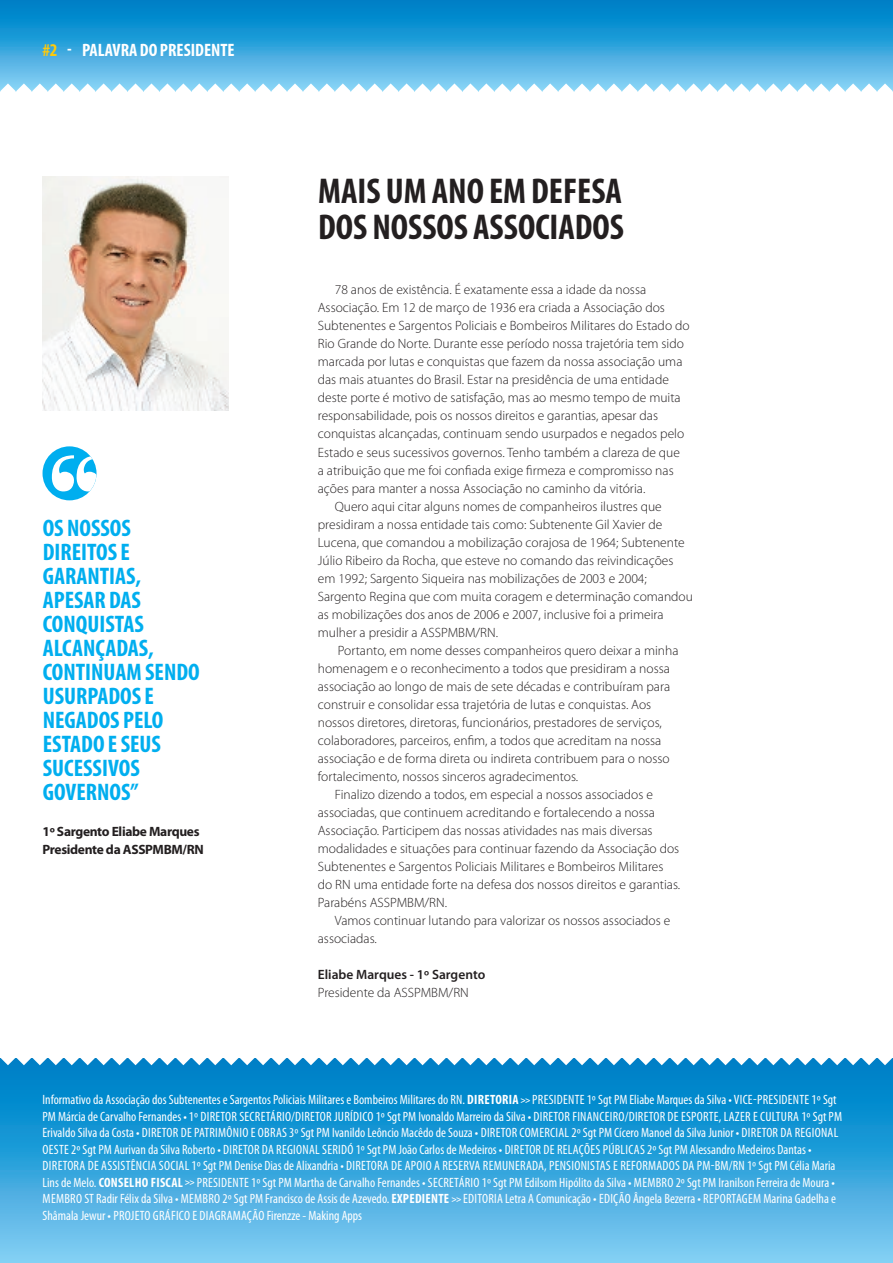
<style>
.page{position:relative;width:893px;height:1263px;background:#fff}
.page>*{position:absolute;margin:0;border:0;box-sizing:border-box;transform-origin:0 0}
.t1{font:700 condensed 36px/36px "Myriad Pro";color:#231f20}
.t2{font:700 condensed 24px/24px "Myriad Pro";color:#00aeef}
.t3{font:700 condensed 18px "Myriad Pro";color:#fff}
.t4{font:300 13.5px/18px "Myriad Pro";color:#231f20}
.Expediente{font:condensed 13.5px/16.5px "Myriad Pro";color:#fff}
.t5{font:700 13.5px "Myriad Pro";letter-spacing:-.025em;color:#231f20}
.t6{font:600 13.5px "Myriad Pro";color:#231f20}
.s1{color:#feca0a}
.s2{font-weight:700}
.s3{font-weight:700;font-size:9px}
</style>
<div class="page">
<div style="left:0;top:1058px;width:893px;height:205px;background:linear-gradient(to bottom,#0079c4,#81cdf3)"></div>
<svg style="left:0;top:1058px;width:893px;height:7px"></svg>
<svg style="left:0;top:0;width:893px;height:83px;background:#2fa0da"></svg>
<img style="left:43px;top:176px;width:185px;height:234px">
<div style="left:43px;top:446px;width:54px;height:54px;background:#00aeef;border-radius:50%"></div>
<svg style="left:52px;top:455px;width:45px;height:36px"></svg>
<svg style="left:0;top:83px;width:893px;height:9px"></svg>
<p class="t3" style="left:43px;top:39px;width:194px"><span class="s1">#2</span> - PALAVRA DO PRESIDENTE</p>
<p class="t2" style="left:43px;top:516px;width:158px">OS NOSSOS<br>DIREITOS E<br>GARANTIAS,<br>APESAR DAS<br>CONQUISTAS<br>ALCANÇADAS,<br>CONTINUAM SENDO<br>USURPADOS E<br>NEGADOS PELO<br>ESTADO E SEUS<br>SUCESSIVOS<br>GOVERNOS”</p>
<p class="t5" style="left:43px;top:823px;width:159px">1º Sargento Eliabe Marques</p>
<p class="t5" style="left:43px;top:841px;width:163px">Presidente da ASSPMBM/RN</p>
<p class="t1" style="left:318px;top:173px;width:307px">MAIS UM ANO EM DEFESA<br>DOS NOSSOS ASSOCIADOS</p>
<p class="t4" style="left:318px;top:281px;width:373px;text-indent:17px">78 anos de existência. É exatamente essa a idade da nossa Associação. Em 12 de março de 1936 era criada a Associação dos Subtenentes e Sargentos Policiais e Bombeiros Militares do Estado do Rio Grande do Norte. Durante esse período nossa trajetória tem sido marcada por lutas e conquistas que fazem da nossa associação uma das mais atuantes do Brasil. Estar na presidência de uma entidade deste porte é motivo de satisfação, mas ao mesmo tempo de muita responsabilidade, pois os nossos direitos e garantias, apesar das conquistas alcançadas, continuam sendo usurpados e negados pelo Estado e seus sucessivos governos. Tenho também a clareza de que<br>a atribuição que me foi confiada exige firmeza e compromisso nas ações para manter a nossa Associação no caminho da vitória.</p>
<p class="t4" style="left:318px;top:497px;width:377px;text-indent:17px">Quero aqui citar alguns nomes de companheiros ilustres que presidiram a nossa entidade tais como: Subtenente Gil Xavier de Lucena, que comandou a mobilização corajosa de 1964; Subtenente Júlio Ribeiro da Rocha, que esteve no comando das reivindicações em 1992; Sargento Siqueira nas mobilizações de 2003 e 2004; Sargento Regina que com muita coragem e determinação comandou as mobilizações dos anos de 2006 e 2007, inclusive foi a primeira mulher a presidir a ASSPMBM/RN.</p>
<p class="t4" style="left:318px;top:641px;width:362px;text-indent:20px">Portanto, em nome desses companheiros quero deixar a minha homenagem e o reconhecimento a todos que presidiram a nossa associação ao longo de mais de sete décadas e contribuíram para construir e consolidar essa trajetória de lutas e conquistas. Aos nossos diretores, diretoras, funcionários, prestadores de serviços, colaboradores, parceiros, enfim, a todos que acreditam na nossa associação e de forma direta ou indireta contribuem para o nosso fortalecimento, nossos sinceros agradecimentos.</p>
<p class="t4" style="left:318px;top:785px;width:364px;text-indent:17px">Finalizo dizendo a todos, em especial a nossos associados e associadas, que continuem acreditando e fortalecendo a nossa Associação. Participem das nossas atividades nas mais diversas modalidades e situações para continuar fazendo da Associação dos Subtenentes e Sargentos Policiais Militares e Bombeiros Militares do RN uma entidade forte na defesa dos nossos direitos e garantias.<br>Parabéns ASSPMBM/RN.</p>
<p class="t4" style="left:318px;top:911px;width:354px;text-indent:17px">Vamos continuar lutando para valorizar os nossos associados e associadas.</p>
<p class="t6" style="left:318px;top:965px;width:169px">Eliabe Marques - 1º Sargento</p>
<p class="t4" style="left:318px;top:983px;width:152px">Presidente da ASSPMBM/RN</p>
<p class="Expediente" style="left:43px;top:1091px;width:801px">Informativo da Associação dos Subtenentes e Sargentos Policiais Militares e Bombeiros Militares do RN. <span class="s2">DIRETORIA</span> <span class="s3">&gt;&gt;</span> PRESIDENTE 1º Sgt PM Eliabe Marques da Silva • VICE-PRESIDENTE 1º Sgt PM Márcia de Carvalho Fernandes • 1º DIRETOR SECRETÁRIO/DIRETOR JURÍDICO 1º Sgt PM Ivonaldo Marreiro da Silva • DIRETOR FINANCEIRO/DIRETOR DE ESPORTE, LAZER E CULTURA 1º Sgt PM Erivaldo Silva da Costa • DIRETOR DE PATRIMÔNIO E OBRAS 3º Sgt PM Ivanildo Leôncio Macêdo de Souza • DIRETOR COMERCIAL 2º Sgt PM Cícero Manoel da Silva Junior • DIRETOR DA REGIONAL OESTE 2º Sgt PM Aurivan da Silva Roberto • DIRETOR DA REGIONAL SERIDÓ 1º Sgt PM João Carlos de Medeiros • DIRETOR DE RELAÇÕES PÚBLICAS 2º Sgt PM Alessandro Medeiros Dantas • DIRETORA DE ASSISTÊNCIA SOCIAL 1º Sgt PM Denise Dias de Alixandria • DIRETORA DE APOIO A RESERVA REMUNERADA, PENSIONISTAS E REFORMADOS DA PM-BM/RN 1º Sgt PM Célia Maria Lins de Melo. <span class="s2">CONSELHO FISCAL</span> <span class="s3">&gt;&gt;</span> PRESIDENTE 1º Sgt PM Martha de Carvalho Fernandes • SECRETÁRIO 1º Sgt PM Edilsom Hipólito da Silva • MEMBRO 2º Sgt PM Iranilson Ferreira de Moura • MEMBRO ST Radir Félix da Silva • MEMBRO 2º Sgt PM Francisco de Assis de Azevedo. <span class="s2">EXPEDIENTE</span> <span class="s3">&gt;&gt;</span> EDITORIA Letra A Comunicação • EDIÇÃO Ângela Bezerra • REPORTAGEM Marina Gadelha e Shâmala Jewur • PROJETO GRÁFICO E DIAGRAMAÇÃO Firenzze - Making Apps</p>
</div>
